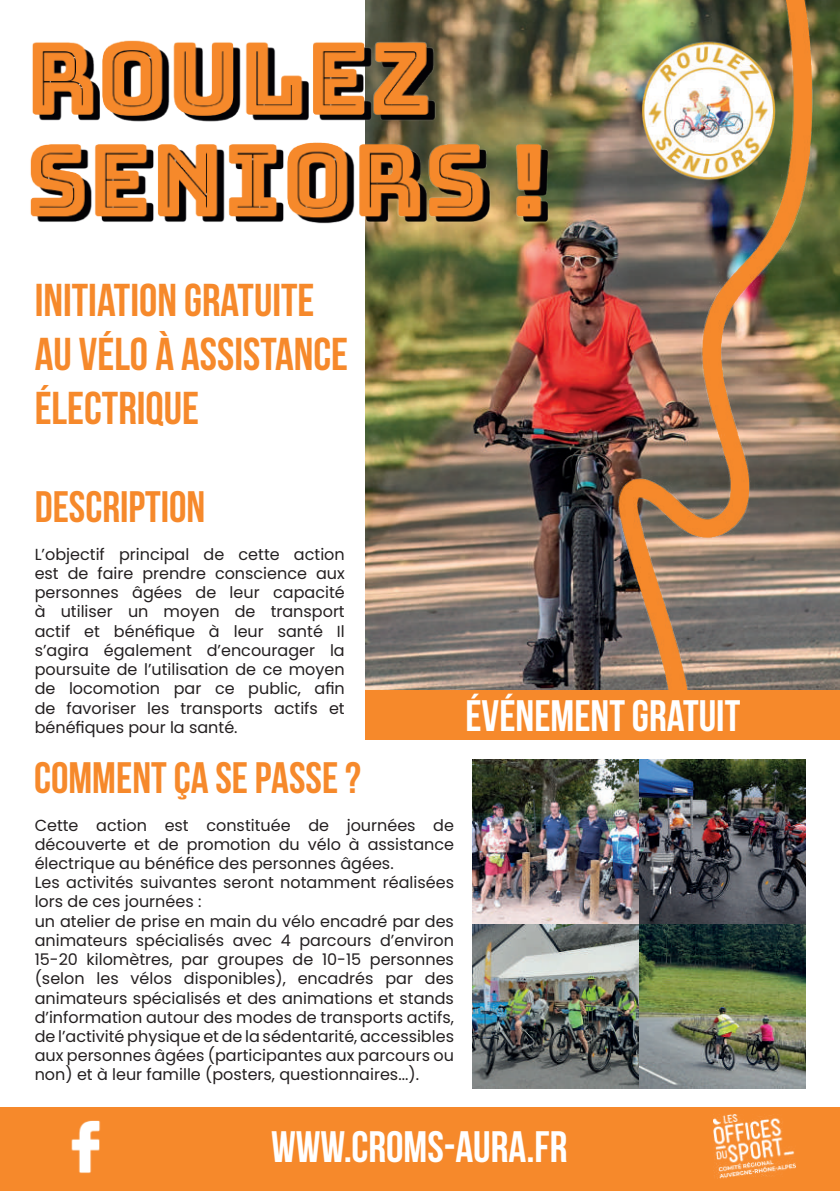
<style>
.page{position:relative;width:840px;height:1191px;background:#fff}
.page>*{position:absolute;margin:0;border:0;box-sizing:border-box;transform-origin:0 0}
.t1{font:700 46px/54px "Bebas Neue";color:#f6892b}
.t2{font:700 44px "Bebas Neue";color:#fff}
.t3{font:700 44px "Bebas Neue";color:#f6892b}
.t4{font:16px/19.2px "Poppins";color:#231f20;text-align:justify}
</style>
<div class="page">
<img style="left:365px;top:0;width:474px;height:690px">
<img style="left:581px;top:0;width:254px;height:690px">
<img style="left:30px;top:29px;width:595px;height:195px">
<img style="left:641px;top:34px;width:134px;height:150px">
<div style="left:365px;top:690px;width:474px;height:49px;background:#f6892b"></div>
<div style="left:0;top:1107px;width:839px;height:84px;background:#f6892b"></div>
<img style="left:713px;top:1114px;width:81px;height:64px">
<img style="left:71px;top:1120px;width:30px;height:53px">
<img style="left:472px;top:760px;width:333px;height:329px">
<h1 class="t1" style="left:35px;top:272px;width:315px">INITIATION GRATUITE<br>AU VÉLO À ASSISTANCE<br>ÉLECTRIQUE</h1>
<h2 class="t3" style="left:35px;top:482px;width:172px">DESCRIPTION</h2>
<p class="t4" style="left:35px;top:545px;width:311px">L’objectif principal de cette action est de faire prendre conscience aux personnes âgées de leur capacité à utiliser un moyen de transport actif et bénéfique à leur santé Il s’agira également d’encourager la poursuite de l’utilisation de ce moyen de locomotion par ce public, afin de favoriser les transports actifs et bénéfiques pour la santé.</p>
<h2 class="t3" style="left:34px;top:753px;width:328px">COMMENT ÇA SE PASSE ?</h2>
<p class="t4" style="left:35px;top:815px;width:420px;text-align:left">Cette action est constituée de journées de découverte et de promotion du vélo à assistance électrique au bénéfice des personnes âgées.<br>Les activités suivantes seront notamment réalisées lors de ces journées :<br>un atelier de prise en main du vélo encadré par des animateurs spécialisés avec 4 parcours d’environ 15-20 kilomètres, par groupes de 10-15 personnes (selon les vélos disponibles), encadrés par des animateurs spécialisés et des animations et stands d’information autour des modes de transports actifs, de l’activité physique et de la sédentarité, accessibles aux personnes âgées (participantes aux parcours ou non) et à leur famille (posters, questionnaires...).</p>
<h2 class="t2" style="left:465px;top:691px;width:276px">ÉVÉNEMENT GRATUIT</h2>
<h2 class="t2" style="left:271px;top:1122px;width:298px">WWW.CROMS-AURA.FR</h2>
</div>
